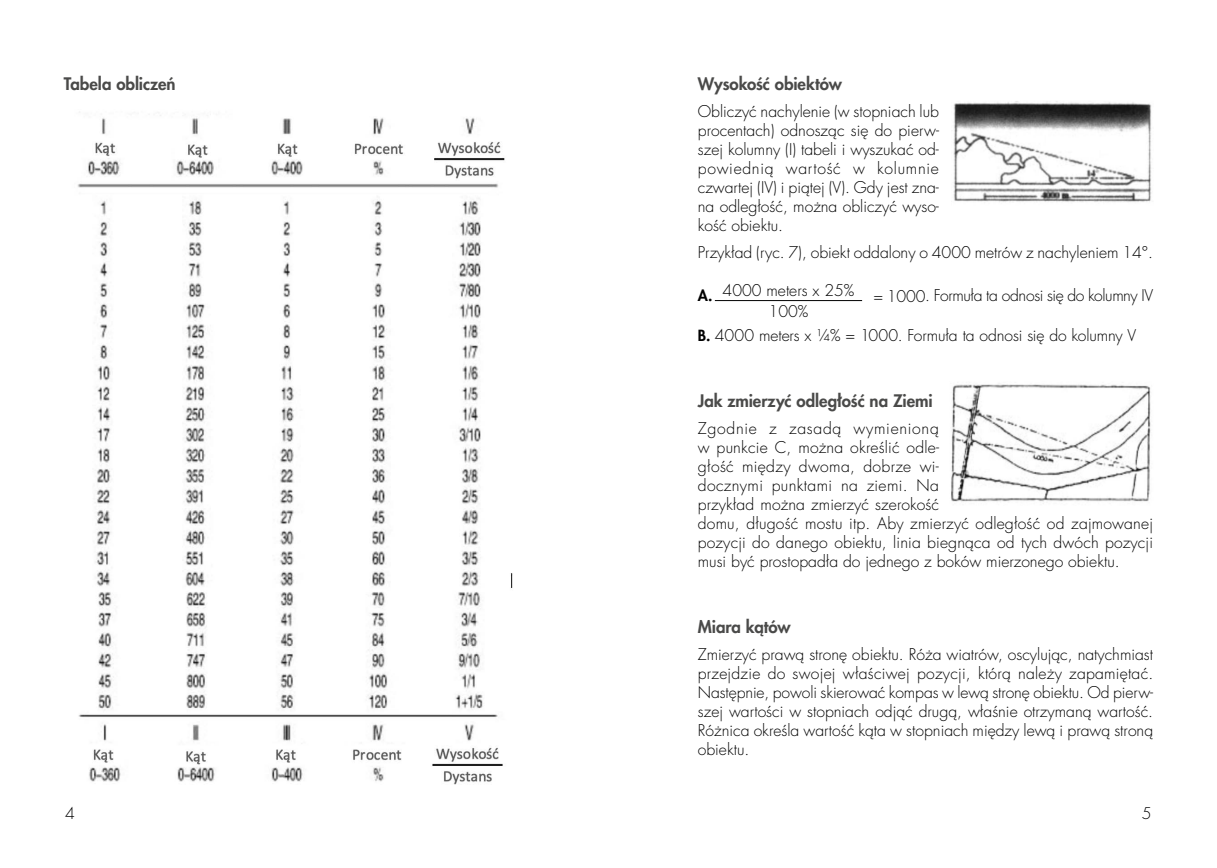
<style>
.page{position:relative;width:1217px;height:868px;background:#fff}
.page>*{position:absolute;margin:0;border:0;box-sizing:border-box;transform-origin:0 0}
.t1{font:800 16.8px "Futura LTS";letter-spacing:-.005em;color:#4a4a49}
.t2{font:300 15.75px/18.9px "Futura LTS";color:#000;text-align:justify}
.t3{font:300 15.75px "Futura LTS";letter-spacing:-.02em;color:#000}
.s1{font-weight:800;font-size:15px}
</style>
<div class="page">
<img style="left:77px;top:115px;width:436px;height:670px">
<hr style="left:714px;top:300px;width:147px;height:1px;background:#000">
<img style="left:953px;top:101px;width:199px;height:101px">
<img style="left:951px;top:384px;width:200px;height:118px">
<p class="t1" style="left:64px;top:73px;width:113px">Tabela obliczeń</p>
<p class="t2" style="left:65px;top:804px;width:11px">4</p>
<p class="t1" style="left:697px;top:73px;width:145px">Wysokość obiektów</p>
<p class="t2" style="left:697px;top:103px;width:243px">Obliczyć nachylenie (w stopniach lub procentach) odnosząc się do pierw&shy;szej kolumny (I) tabeli i wyszukać od&shy;powiednią wartość w kolumnie czwartej (IV) i piątej (V). Gdy jest zna&shy;na odległość, można obliczyć wyso&shy;kość obiektu.</p>
<p class="t2" style="left:697px;top:243px;width:456px">Przykład (ryc. 7), obiekt oddalony o 4000 metrów z nachyleniem 14°.</p>
<p class="t2" style="left:768px;top:279px;width:87px;line-height:21.8px;text-indent:-71px"><sub>A.</sub> 4000 meters x 25%<br>100%</p>
<p class="t3" style="left:873px;top:285px;width:281px">= 1000. Formuła ta odnosi się do kolumny IV</p>
<p class="t2" style="left:697px;top:326px;width:440px"><span class="s1">B.</span> 4000 meters x ¼% = 1000. Formuła ta odnosi się do kolumny V</p>
<p class="t1" style="left:697px;top:389px;width:236px">Jak zmierzyć odległość na Ziemi</p>
<p class="t2" style="left:697px;top:419px;width:456px;text-align:left">Zgodnie z zasadą wymienioną<br>w punkcie C, można określić odle-<br>głość między dwoma, dobrze wi-<br>docznymi punktami na ziemi. Na<br>przykład można zmierzyć szerokość<br>domu, długość mostu itp. Aby zmierzyć odległość od zajmowanej pozycji do danego obiektu, linia biegnąca od tych dwóch pozycji musi być prostopadła do jednego z boków mierzonego obiektu.</p>
<p class="t1" style="left:697px;top:615px;width:94px">Miara kątów</p>
<p class="t2" style="left:697px;top:645px;width:457px">Zmierzyć prawą stronę obiektu. Róża wiatrów, oscylując, natychmiast przejdzie do swojej właściwej pozycji, którą należy zapamiętać.<br>Następnie, powoli skierować kompas w lewą stronę obiektu. Od pierw&shy;szej wartości w stopniach odjąć drugą, właśnie otrzymaną wartość.<br>Różnica określa wartość kąta w stopniach między lewą i prawą stroną obiektu.</p>
<p class="t2" style="left:1141px;top:804px;width:11px">5</p>
</div>
